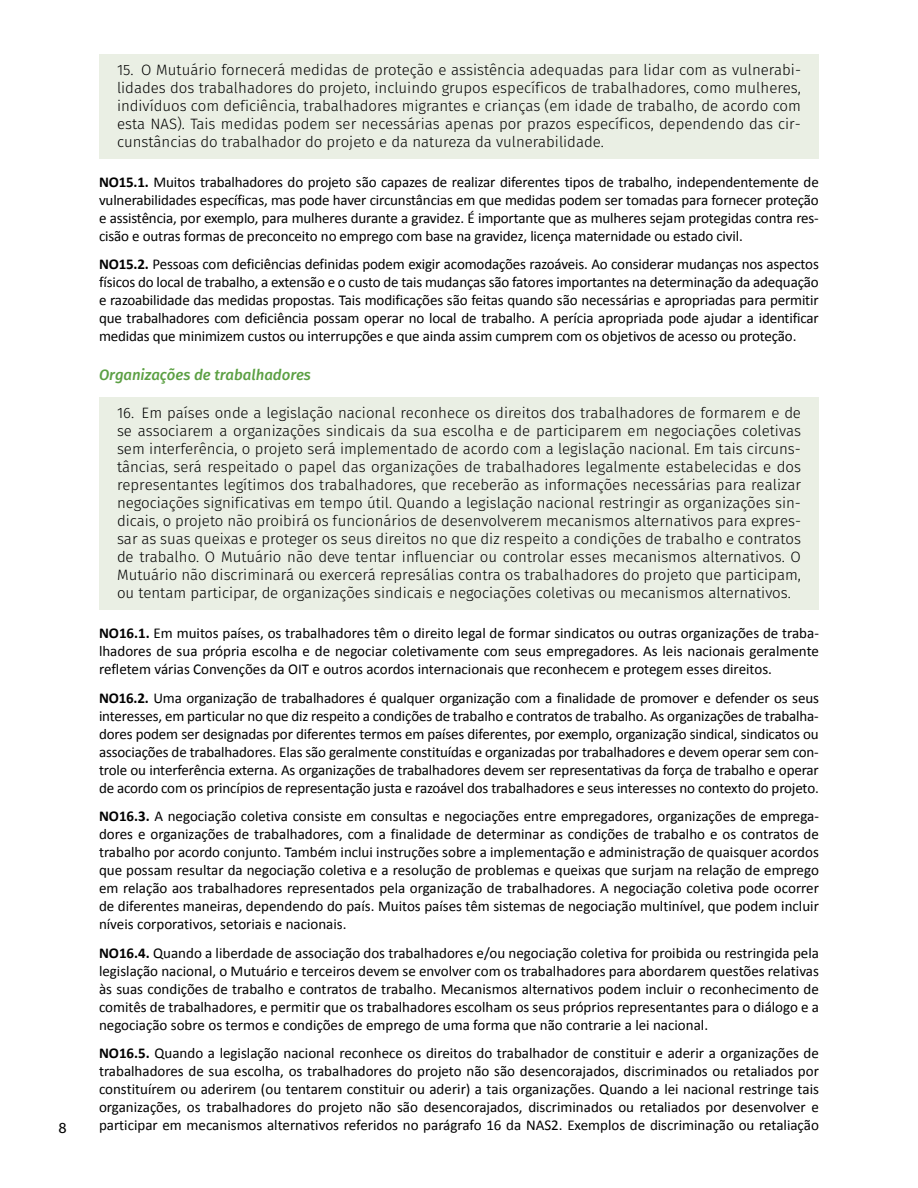
<style>
.page{position:relative;width:918px;height:1188px;background:#fff}
.page>*{position:absolute;margin:0;border:0;box-sizing:border-box;transform-origin:0 0}
.t1{font:15px/18px "Calibri";letter-spacing:-.01em;color:#000;text-align:justify}
.t2{font:300 15px/18px "Fira Sans";color:#000;text-align:justify}
.t3{font:italic 500 15px "Fira Sans";color:#5ca044}
.t4{font:15px "Fira Sans";color:#000}
.s1{font-weight:700}
</style>
<div class="page">
<div style="left:99px;top:54px;width:720px;height:105px;background:#eaefe4"></div>
<div style="left:99px;top:398px;width:720px;height:212px;background:#eaefe4"></div>
<p class="t4" style="left:58px;top:1118px;width:10px">8</p>
<p class="t2" style="left:117px;top:62px;width:686px">15. O Mutuário fornecerá medidas de proteção e assistência adequadas para lidar com as vulnerabi&shy;lidades dos trabalhadores do projeto, incluindo grupos específicos de trabalhadores, como mulheres, indivíduos com deficiência, trabalhadores migrantes e crianças (em idade de trabalho, de acordo com esta NAS). Tais medidas podem ser necessárias apenas por prazos específicos, dependendo das cir&shy;cunstâncias do trabalhador do projeto e da natureza da vulnerabilidade.</p>
<p class="t1" style="left:99px;top:172px;width:721px"><span class="s1">NO15.1.</span> Muitos trabalhadores do projeto são capazes de realizar diferentes tipos de trabalho, independentemente de vulnerabilidades específicas, mas pode haver circunstâncias em que medidas podem ser tomadas para fornecer proteção e assistência, por exemplo, para mulheres durante a gravidez. É importante que as mulheres sejam protegidas contra res&shy;cisão e outras formas de preconceito no emprego com base na gravidez, licença maternidade ou estado civil.</p>
<p class="t1" style="left:99px;top:254px;width:721px"><span class="s1">NO15.2.</span> Pessoas com deficiências definidas podem exigir acomodações razoáveis. Ao considerar mudanças nos aspectos físicos do local de trabalho, a extensão e o custo de tais mudanças são fatores importantes na determinação da adequação e razoabilidade das medidas propostas. Tais modificações são feitas quando são necessárias e apropriadas para permitir que trabalhadores com deficiência possam operar no local de trabalho. A perícia apropriada pode ajudar a identificar medidas que minimizem custos ou interrupções e que ainda assim cumprem com os objetivos de acesso ou proteção.</p>
<p class="t3" style="left:99px;top:364px;width:213px">Organizações de trabalhadores</p>
<p class="t2" style="left:117px;top:405px;width:686px">16. Em países onde a legislação nacional reconhece os direitos dos trabalhadores de formarem e de se associarem a organizações sindicais da sua escolha e de participarem em negociações coletivas sem interferência, o projeto será implementado de acordo com a legislação nacional. Em tais circuns&shy;tâncias, será respeitado o papel das organizações de trabalhadores legalmente estabelecidas e dos representantes legítimos dos trabalhadores, que receberão as informações necessárias para realizar negociações significativas em tempo útil. Quando a legislação nacional restringir as organizações sin&shy;dicais, o projeto não proibirá os funcionários de desenvolverem mecanismos alternativos para expres&shy;sar as suas queixas e proteger os seus direitos no que diz respeito a condições de trabalho e contratos de trabalho. O Mutuário não deve tentar influenciar ou controlar esses mecanismos alternativos. O Mutuário não discriminará ou exercerá represálias contra os trabalhadores do projeto que participam, ou tentam participar, de organizações sindicais e negociações coletivas ou mecanismos alternativos.</p>
<p class="t1" style="left:99px;top:623px;width:722px"><span class="s1">NO16.1.</span> Em muitos países, os trabalhadores têm o direito legal de formar sindicatos ou outras organizações de traba&shy;lhadores de sua própria escolha e de negociar coletivamente com seus empregadores. As leis nacionais geralmente refletem várias Convenções da OIT e outros acordos internacionais que reconhecem e protegem esses direitos.</p>
<p class="t1" style="left:99px;top:688px;width:721px"><span class="s1">NO16.2.</span> Uma organização de trabalhadores é qualquer organização com a finalidade de promover e defender os seus interesses, em particular no que diz respeito a condições de trabalho e contratos de trabalho. As organizações de trabalha&shy;dores podem ser designadas por diferentes termos em países diferentes, por exemplo, organização sindical, sindicatos ou associações de trabalhadores. Elas são geralmente constituídas e organizadas por trabalhadores e devem operar sem con&shy;trole ou interferência externa. As organizações de trabalhadores devem ser representativas da força de trabalho e operar de acordo com os princípios de representação justa e razoável dos trabalhadores e seus interesses no contexto do projeto.</p>
<p class="t1" style="left:99px;top:806px;width:722px"><span class="s1">NO16.3.</span> A negociação coletiva consiste em consultas e negociações entre empregadores, organizações de emprega&shy;dores e organizações de trabalhadores, com a finalidade de determinar as condições de trabalho e os contratos de trabalho por acordo conjunto. Também inclui instruções sobre a implementação e administração de quaisquer acordos que possam resultar da negociação coletiva e a resolução de problemas e queixas que surjam na relação de emprego em relação aos trabalhadores representados pela organização de trabalhadores. A negociação coletiva pode ocorrer de diferentes maneiras, dependendo do país. Muitos países têm sistemas de negociação multinível, que podem incluir níveis corporativos, setoriais e nacionais.</p>
<p class="t1" style="left:99px;top:943px;width:721px"><span class="s1">NO16.4.</span> Quando a liberdade de associação dos trabalhadores e/ou negociação coletiva for proibida ou restringida pela legislação nacional, o Mutuário e terceiros devem se envolver com os trabalhadores para abordarem questões relativas às suas condições de trabalho e contratos de trabalho. Mecanismos alternativos podem incluir o reconhecimento de comitês de trabalhadores, e permitir que os trabalhadores escolham os seus próprios representantes para o diálogo e a negociação sobre os termos e condições de emprego de uma forma que não contrarie a lei nacional.</p>
<p class="t1" style="left:99px;top:1043px;width:722px"><span class="s1">NO16.5.</span> Quando a legislação nacional reconhece os direitos do trabalhador de constituir e aderir a organizações de trabalhadores de sua escolha, os trabalhadores do projeto não são desencorajados, discriminados ou retaliados por constituírem ou aderirem (ou tentarem constituir ou aderir) a tais organizações. Quando a lei nacional restringe tais organizações, os trabalhadores do projeto não são desencorajados, discriminados ou retaliados por desenvolver e participar em mecanismos alternativos referidos no parágrafo 16 da NAS2. Exemplos de discriminação ou retaliação</p>
</div>
